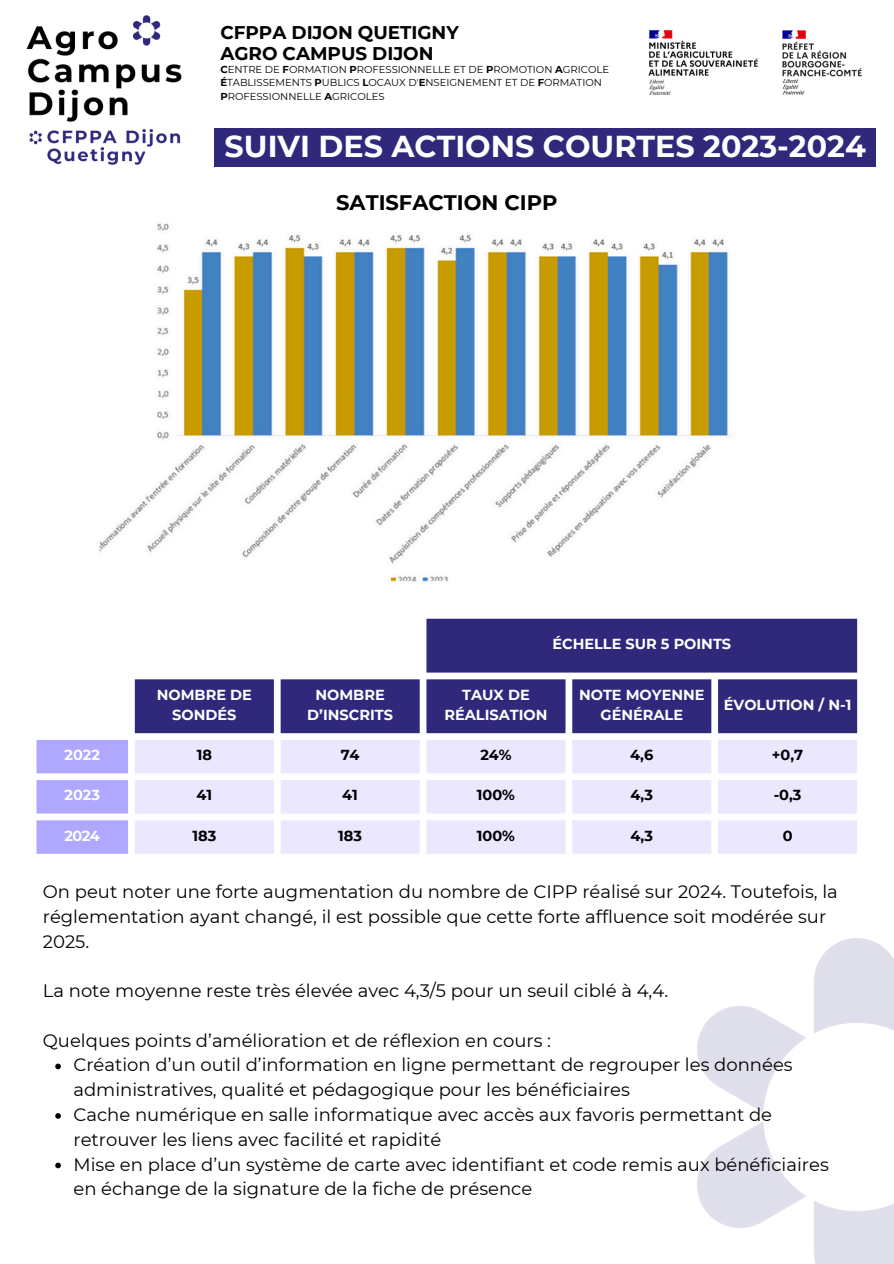
<style>
.page{position:relative;width:894px;height:1264px;background:#fff}
.page>*{position:absolute;margin:0;border:0;box-sizing:border-box;transform-origin:0 0}
.t1{font:700 30.15px "Montserrat";color:#fff}
.t2{font:700 21px "Montserrat";color:#000}
.t3{font:700 18.3px/21px "Montserrat";color:#000}
.t4{font:18px/24.8px "Montserrat";color:#000}
.t5{font:700 14.55px/20.2px "Montserrat";color:#fff;text-align:center}
.t6{font:700 14.55px "Montserrat";color:#000}
.t7{font:10.05px/13.4px "Montserrat";color:#000}
.s1{font-weight:700}
</style>
<div class="page">
<img style="left:26px;top:15px;width:156px;height:150px">
<img style="left:648px;top:30px;width:110px;height:65px">
<img style="left:782px;top:30px;width:80px;height:65px">
<svg style="left:135px;top:618px;width:721px;height:115px;fill:#2f287b"></svg>
<svg style="left:36px;top:740px;width:92px;height:113px"></svg>
<svg style="left:135px;top:740px;width:721px;height:113px;fill:#eae7ff"></svg>
<img style="left:99px;top:223px;width:634px;height:359px">
<img style="left:697px;top:938px;width:196px;height:325px">
<div style="left:214px;top:128px;width:661px;height:38px;background:#2f287b"></div>
<svg style="left:55px;top:1063px;width:6px;height:6px"></svg>
<svg style="left:55px;top:1113px;width:6px;height:5px"></svg>
<svg style="left:55px;top:1162px;width:6px;height:6px"></svg>
<p class="t3" style="left:220px;top:22px;width:240px">CFPPA DIJON QUETIGNY<br>AGRO CAMPUS DIJON</p>
<p class="t7" style="left:220px;top:63px;width:390px"><span class="s1">C</span>ENTRE DE <span class="s1">F</span>ORMATION <span class="s1">P</span>ROFESSIONNELLE ET DE <span class="s1">P</span>ROMOTION <span class="s1">A</span>GRICOLE<br><span class="s1">É</span>TABLISSEMENTS <span class="s1">P</span>UBLICS <span class="s1">L</span>OCAUX D'<span class="s1">E</span>NSEIGNEMENT ET DE <span class="s1">F</span>ORMATION<br><span class="s1">P</span>ROFESSIONNELLE <span class="s1">A</span>GRICOLES</p>
<p class="t1" style="left:224px;top:128px;width:642px">SUIVI DES ACTIONS COURTES 2023-2024</p>
<p class="t2" style="left:336px;top:190px;width:223px">SATISFACTION CIPP</p>
<h3 class="t5" style="left:552px;top:633px;width:180px">ÉCHELLE SUR 5 POINTS</h3>
<p class="t5" style="left:157px;top:684px;width:97px">NOMBRE DE<br>SONDÉS</p>
<p class="t5" style="left:307px;top:684px;width:87px">NOMBRE<br>D’INSCRITS</p>
<h1 class="t5" style="left:444px;top:684px;width:104px">TAUX DE<br>RÉALISATION</h1>
<h2 class="t5" style="left:579px;top:684px;width:127px">NOTE MOYENNE<br>GÉNÉRALE</h2>
<p class="t5" style="left:723px;top:694px;width:129px">ÉVOLUTION / N-1</p>
<p class="t5" style="left:64px;top:744px;width:37px">2022</p>
<p class="t6" style="left:197px;top:746px;width:17px">18</p>
<p class="t6" style="left:340px;top:746px;width:20px">74</p>
<p class="t6" style="left:480px;top:746px;width:33px">24%</p>
<p class="t6" style="left:630px;top:746px;width:25px">4,6</p>
<p class="t6" style="left:771px;top:746px;width:33px">+0,7</p>
<p class="t5" style="left:64px;top:785px;width:37px">2023</p>
<p class="t6" style="left:196px;top:786px;width:17px">41</p>
<p class="t6" style="left:342px;top:786px;width:17px">41</p>
<p class="t6" style="left:477px;top:786px;width:40px">100%</p>
<p class="t6" style="left:630px;top:786px;width:24px">4,3</p>
<p class="t6" style="left:773px;top:786px;width:29px">-0,3</p>
<p class="t5" style="left:65px;top:825px;width:37px">2024</p>
<p class="t6" style="left:192px;top:826px;width:25px">183</p>
<p class="t6" style="left:338px;top:826px;width:25px">183</p>
<p class="t6" style="left:477px;top:826px;width:40px">100%</p>
<p class="t6" style="left:630px;top:826px;width:24px">4,3</p>
<p class="t6" style="left:782px;top:826px;width:11px">0</p>
<p class="t4" style="left:43px;top:879px;width:796px">On peut noter une forte augmentation du nombre de CIPP réalisé sur 2024. Toutefois, la réglementation ayant changé, il est possible que cette forte affluence soit modérée sur<br>2025.</p>
<p class="t4" style="left:43px;top:978px;width:626px">La note moyenne reste très élevée avec 4,3/5 pour un seuil ciblé à 4,4.</p>
<p class="t4" style="left:43px;top:1027px;width:509px">Quelques points d’amélioration et de réflexion en cours :</p>
<p class="t4" style="left:73px;top:1052px;width:720px">Création d’un outil d’information en ligne permettant de regrouper les données administratives, qualité et pédagogique pour les bénéficiaires</p>
<p class="t4" style="left:73px;top:1102px;width:700px">Cache numérique en salle informatique avec accès aux favoris permettant de retrouver les liens avec facilité et rapidité</p>
<p class="t4" style="left:73px;top:1151px;width:756px">Mise en place d’un système de carte avec identifiant et code remis aux bénéficiaires en échange de la signature de la fiche de présence</p>
</div>
